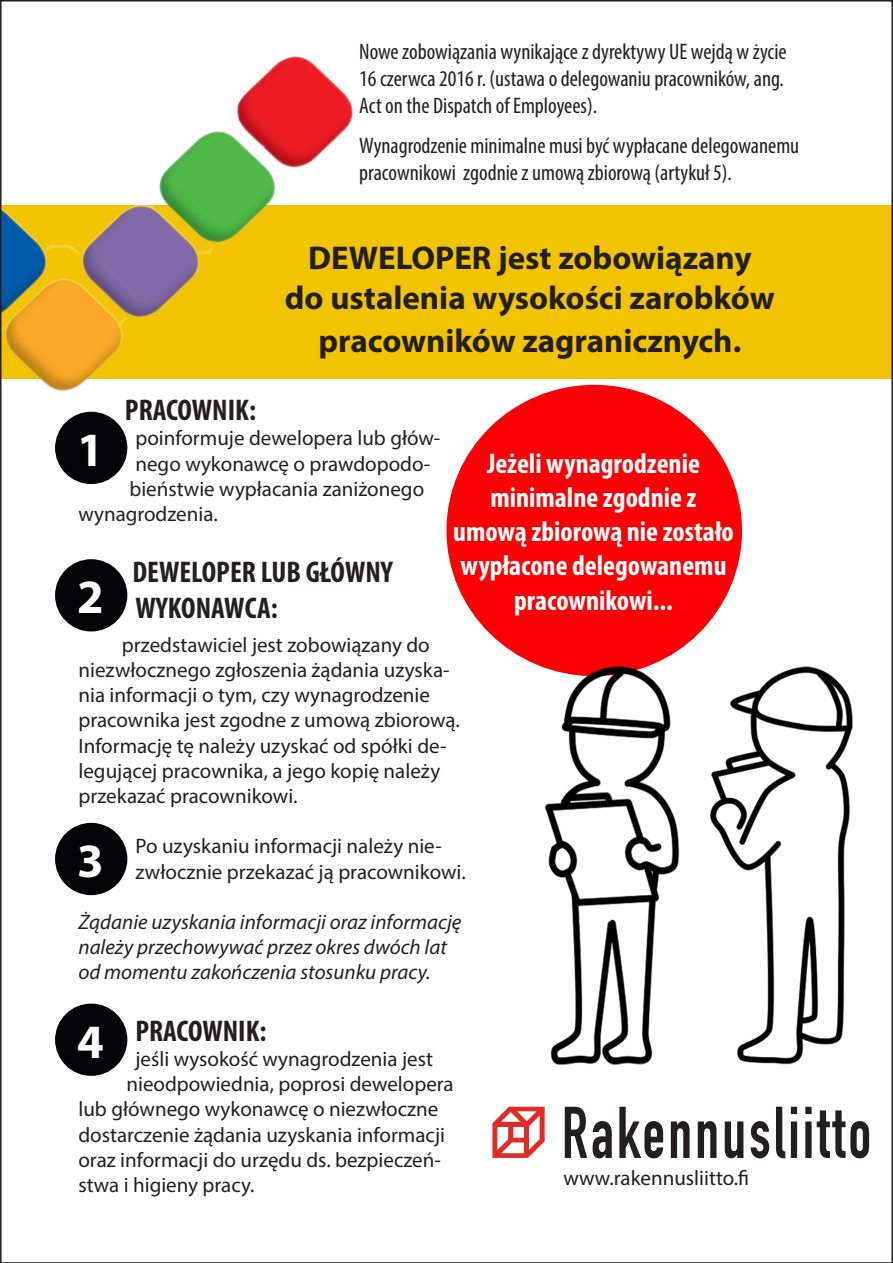
<style>
.page{position:relative;width:893px;height:1263px;background:#fff}
.page>*{position:absolute;margin:0;border:0;box-sizing:border-box;transform-origin:0 0}
.t1{font:700 48px "Myriad Pro";color:#fff}
.t2{font:700 33px "Myriad Pro";color:#231f20}
.t3{font:700 condensed 30px/36px "Myriad Pro";color:#231f20}
.t4{font:700 condensed 28.5px/34.2px "Myriad Pro";color:#fff;text-align:center}
.t5{font:condensed 22.5px/27px "Myriad Pro";color:#231f20}
.t6{font:21px/25.2px "Myriad Pro";color:#231f20}
.t7{font:italic 21px/25.2px "Myriad Pro";color:#231f20}
</style>
<div class="page">
<div style="left:0;top:205px;width:893px;height:173px;background:#f1c300"></div>
<svg style="left:492px;top:1107px;width:53px;height:51px"></svg>
<svg style="left:565px;top:1107px;width:22px;height:51px"></svg>
<svg style="left:593px;top:1121px;width:19px;height:37px"></svg>
<svg style="left:619px;top:1107px;width:44px;height:51px"></svg>
<svg style="left:671px;top:1121px;width:18px;height:37px"></svg>
<svg style="left:698px;top:1121px;width:18px;height:37px"></svg>
<svg style="left:725px;top:1121px;width:18px;height:37px"></svg>
<svg style="left:751px;top:1121px;width:18px;height:37px"></svg>
<svg style="left:776px;top:1107px;width:9px;height:51px"></svg>
<svg style="left:791px;top:1107px;width:6px;height:51px"></svg>
<svg style="left:805px;top:1107px;width:64px;height:51px"></svg>
<img style="left:3px;top:56px;width:351px;height:336px">
<div style="left:55px;top:1003px;width:72px;height:73px;background:#030205;border-radius:50%"></div>
<div style="left:55px;top:559px;width:72px;height:72px;background:#030205;border-radius:50%"></div>
<div style="left:55px;top:823px;width:72px;height:72px;background:#030205;border-radius:50%"></div>
<div style="left:55px;top:412px;width:72px;height:72px;background:#030205;border-radius:50%"></div>
<div style="left:446px;top:385px;width:296px;height:291px;background:#fb0103;border-radius:50%"></div>
<img style="left:519px;top:656px;width:374px;height:418px">
<p class="t5" style="left:359px;top:38px;width:429px">Nowe zobowiązania wynikające z dyrektywy UE wejdą w życie</p>
<p class="t5" style="left:359px;top:65px;width:426px">16 czerwca 2016 r. (ustawa o delegowaniu pracowników, ang.</p>
<p class="t5" style="left:359px;top:92px;width:239px">Act on the Dispatch of Employees).</p>
<p class="t5" style="left:359px;top:131px;width:441px">Wynagrodzenie minimalne musi być wypłacane delegowanemu pracownikowi zgodnie z umową zbiorową (artykuł 5).</p>
<p class="t2" style="left:308px;top:237px;width:445px">DEWELOPER jest zobowiązany</p>
<p class="t2" style="left:285px;top:276px;width:491px">do ustalenia wysokości zarobków</p>
<p class="t2" style="left:318px;top:319px;width:424px">pracowników zagranicznych.</p>
<p class="t3" style="left:125px;top:391px;width:133px">PRACOWNIK:</p>
<p class="t6" style="left:135px;top:425px;width:306px">poinformuje dewelopera lub głów-</p>
<p class="t6" style="left:135px;top:450px;width:296px">nego wykonawcę o prawdopodo-</p>
<p class="t6" style="left:129px;top:476px;width:296px">bieństwie wypłacania zaniżonego</p>
<p class="t6" style="left:78px;top:501px;width:141px">wynagrodzenia.</p>
<p class="t3" style="left:132px;top:553px;width:262px">DEWELOPER LUB GŁÓWNY<br>WYKONAWCA:</p>
<p class="t6" style="left:78px;top:632px;width:383px;text-indent:44px">przedstawiciel jest zobowiązany do niezwłocznego zgłoszenia żądania uzyska&shy;nia informacji o tym, czy wynagrodzenie pracownika jest zgodne z umową zbiorową.<br>Informację tę należy uzyskać od spółki de&shy;legującej pracownika, a jego kopię należy przekazać pracownikowi.</p>
<p class="t6" style="left:135px;top:833px;width:332px">Po uzyskaniu informacji należy nie&shy;zwłocznie przekazać ją pracownikowi.</p>
<p class="t7" style="left:78px;top:909px;width:384px">Żądanie uzyskania informacji oraz informację należy przechowywać przez okres dwóch lat od momentu zakończenia stosunku pracy.</p>
<p class="t3" style="left:135px;top:1012px;width:133px">PRACOWNIK:</p>
<p class="t6" style="left:135px;top:1046px;width:299px">jeśli wysokość wynagrodzenia jest</p>
<p class="t6" style="left:126px;top:1071px;width:329px">nieodpowiednia, poprosi dewelopera</p>
<p class="t6" style="left:78px;top:1096px;width:361px">lub głównego wykonawcę o niezwłoczne</p>
<p class="t6" style="left:78px;top:1121px;width:368px">dostarczenie żądania uzyskania informacji</p>
<p class="t6" style="left:78px;top:1147px;width:364px">oraz informacji do urzędu ds. bezpieczeń-</p>
<p class="t6" style="left:78px;top:1172px;width:178px">stwa i higieny pracy.</p>
<p class="t1" style="left:77px;top:418px;width:28px">1</p>
<p class="t4" style="left:453px;top:446px;width:282px">Jeżeli wynagrodzenie minimalne zgodnie z umową zbiorową nie zostało wypłacone delegowanemu pracownikowi...</p>
<p class="t1" style="left:77px;top:566px;width:28px">2</p>
<p class="t1" style="left:77px;top:829px;width:28px">3</p>
<p class="t1" style="left:77px;top:1010px;width:28px">4</p>
<p class="t6" style="left:563px;top:1165px;width:187px">www.rakennusliitto.fi</p>
</div>
